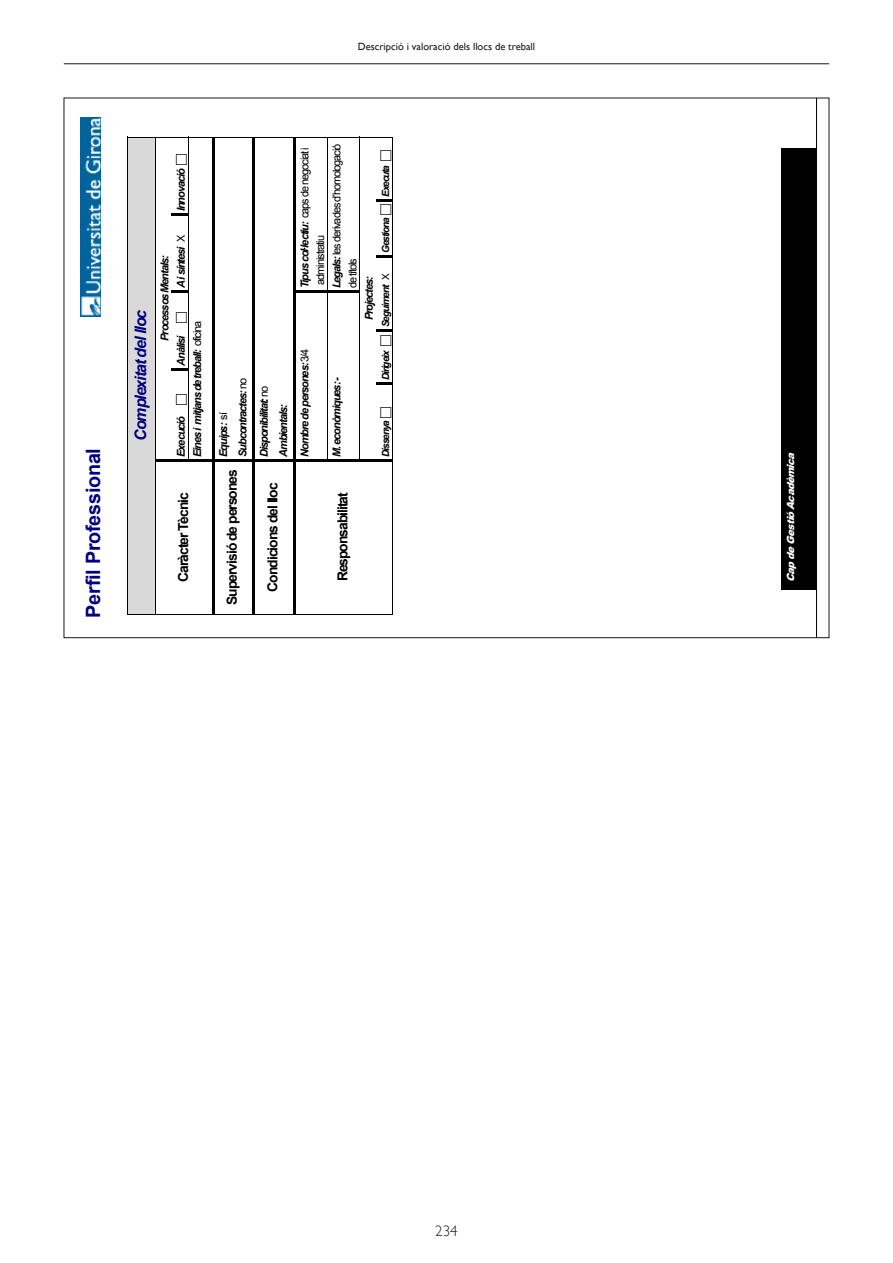
<style>
.page{position:relative;width:893px;height:1263px;background:#fff}
.page>*{position:absolute;margin:0;border:0;box-sizing:border-box;transform-origin:0 0}
.t1{font:700 19.8px "Arial";letter-spacing:-.01em;color:#000080}
.t2{font:italic 700 15.9px "Arial";letter-spacing:-.065em;color:#000080}
.t3{font:300 15px "Gill Sans";color:#1a171c}
.t4{font:700 13.8px "Arial";letter-spacing:-.07em;color:#000}
.t5{font:italic 700 10.8px/21.5px "Arial";letter-spacing:-.09em;color:#000}
.t6{font:10.8px/15.9px "Arial";letter-spacing:-.09em;color:#000}
.t7{font:10.5px "Gill Sans";color:#1a171c}
.t8{font:italic 700 9.9px "Arial";letter-spacing:-.1em;color:#000}
.t9{font:italic 900 9.9px "Arial";color:#fff}
.s1{font-weight:700;font-style:italic}
.s2{font-weight:400;font-style:normal}
</style>
<div class="page">
<hr style="left:64px;top:64px;width:765px;height:1px;background:#1a171c">
<img style="left:80px;top:117px;width:20px;height:200px">
<div style="left:782px;top:149px;width:34px;height:440px;background:#000"></div>
<hr style="left:781px;top:148px;width:1px;height:442px;background:#000">
<hr style="left:782px;top:589px;width:34px;height:1px;background:#000">
<hr style="left:782px;top:148px;width:34px;height:1px;background:#000">
<hr style="left:816px;top:98px;width:1px;height:540px;background:#000">
<hr style="left:296px;top:614px;width:31px;height:1px;background:#000">
<hr style="left:296px;top:459px;width:31px;height:1px;background:#000">
<hr style="left:296px;top:460px;width:31px;height:1px;background:#000">
<hr style="left:296px;top:461px;width:31px;height:1px;background:#000">
<hr style="left:296px;top:291px;width:31px;height:1px;background:#000">
<hr style="left:296px;top:292px;width:31px;height:1px;background:#000">
<hr style="left:296px;top:293px;width:31px;height:1px;background:#000">
<hr style="left:296px;top:137px;width:31px;height:1px;background:#000">
<hr style="left:327px;top:293px;width:1px;height:166px;background:#000">
<hr style="left:327px;top:138px;width:1px;height:153px;background:#000">
<hr style="left:328px;top:614px;width:32px;height:1px;background:#000">
<hr style="left:328px;top:459px;width:32px;height:1px;background:#000">
<hr style="left:328px;top:460px;width:32px;height:1px;background:#000">
<hr style="left:328px;top:461px;width:32px;height:1px;background:#000">
<hr style="left:328px;top:291px;width:32px;height:1px;background:#000">
<hr style="left:328px;top:292px;width:32px;height:1px;background:#000">
<hr style="left:328px;top:293px;width:32px;height:1px;background:#000">
<hr style="left:328px;top:137px;width:32px;height:1px;background:#000">
<hr style="left:360px;top:137px;width:1px;height:322px;background:#000">
<svg style="left:360px;top:614px;width:32px;height:1px"></svg>
<hr style="left:392px;top:461px;width:1px;height:154px;background:#000">
<svg style="left:360px;top:459px;width:32px;height:3px"></svg>
<hr style="left:392px;top:385px;width:1px;height:76px;background:#000">
<svg style="left:376px;top:382px;width:17px;height:3px"></svg>
<hr style="left:392px;top:332px;width:1px;height:52px;background:#000">
<hr style="left:392px;top:258px;width:1px;height:73px;background:#000">
<svg style="left:376px;top:255px;width:17px;height:3px"></svg>
<hr style="left:392px;top:202px;width:1px;height:55px;background:#000">
<hr style="left:392px;top:137px;width:1px;height:64px;background:#000">
<svg style="left:361px;top:137px;width:31px;height:1px"></svg>
<svg style="left:127px;top:137px;width:170px;height:478px"></svg>
<svg style="left:376px;top:330px;width:17px;height:2px"></svg>
<svg style="left:376px;top:199px;width:17px;height:3px"></svg>
<p class="t7" style="left:358px;top:40px;width:179px">Descripció i valoració dels llocs de treball</p>
<p class="t6" style="left:329px;top:288px;width:146px;rotate:-90deg"><span class="s1">Legals:</span> les derivades d’homologació de títols</p>
<p class="t6" style="left:297px;top:285px;width:139px;text-indent:-4px;rotate:-90deg"><span class="s1">Tipus col·lectiu:</span> caps de negociat i administratiu</p>
<p class="t8" style="left:379px;top:197px;width:34px;rotate:-90deg">Executa</p>
<p class="t5" style="left:171px;top:211px;width:44px;rotate:-90deg">Innovació</p>
<p class="t8" style="left:379px;top:253px;width:37px;rotate:-90deg">Gestiona</p>
<p class="t5" style="left:171px;top:288px;width:55px;rotate:-90deg">A isíntesi <span class="s2">X</span></p>
<p class="t5" style="left:154px;top:341px;width:87px;rotate:-90deg">Processos Mentals:</p>
<p class="t8" style="left:379px;top:327px;width:55px;rotate:-90deg">Seguiment <span class="s2">X</span></p>
<p class="t5" style="left:359px;top:320px;width:45px;rotate:-90deg">Projectes:</p>
<h2 class="t2" style="left:130px;top:441px;width:132px;rotate:-90deg">Complexitat del lloc</h2>
<p class="t5" style="left:187px;top:457px;width:138px;rotate:-90deg">Eines i mitjans de treball: <span class="s2">oficina</span></p>
<p class="t5" style="left:171px;top:366px;width:32px;rotate:-90deg">Anàlisi</p>
<p class="t5" style="left:273px;top:457px;width:110px;rotate:-90deg">Ambientals:<br>Nombre de persones: <span class="s2">3/4</span></p>
<p class="t8" style="left:379px;top:380px;width:32px;rotate:-90deg">Dirigeix</p>
<p class="t5" style="left:326px;top:457px;width:81px;rotate:-90deg">M. econòmiques: -</p>
<p class="t5" style="left:232px;top:457px;width:80px;rotate:-90deg">Subcontractes: <span class="s2">no<br></span>Disponibilitat: <span class="s2">no</span></p>
<p class="t4" style="left:264px;top:592px;width:111px;rotate:-90deg">Condicions del lloc</p>
<p class="t5" style="left:213px;top:457px;width:46px;rotate:-90deg">Equips: <span class="s2">sí</span></p>
<p class="t4" style="left:223px;top:605px;width:137px;rotate:-90deg">Supervisió de persones</p>
<p class="t5" style="left:171px;top:457px;width:42px;rotate:-90deg">Execució</p>
<p class="t8" style="left:379px;top:457px;width:38px;rotate:-90deg">Dissenya</p>
<h1 class="t1" style="left:80px;top:618px;width:171px;rotate:-90deg">Perfil Professional</h1>
<p class="t9" style="left:785px;top:582px;width:134px;rotate:-90deg">CapdeGestióAcadèmica</p>
<p class="t4" style="left:174px;top:582px;width:91px;rotate:-90deg">Caràcter Tècnic</p>
<p class="t4" style="left:334px;top:581px;width:90px;rotate:-90deg">Responsabilitat</p>
<h3 class="t3" style="left:435px;top:1223px;width:24px">234</h3>
</div>
